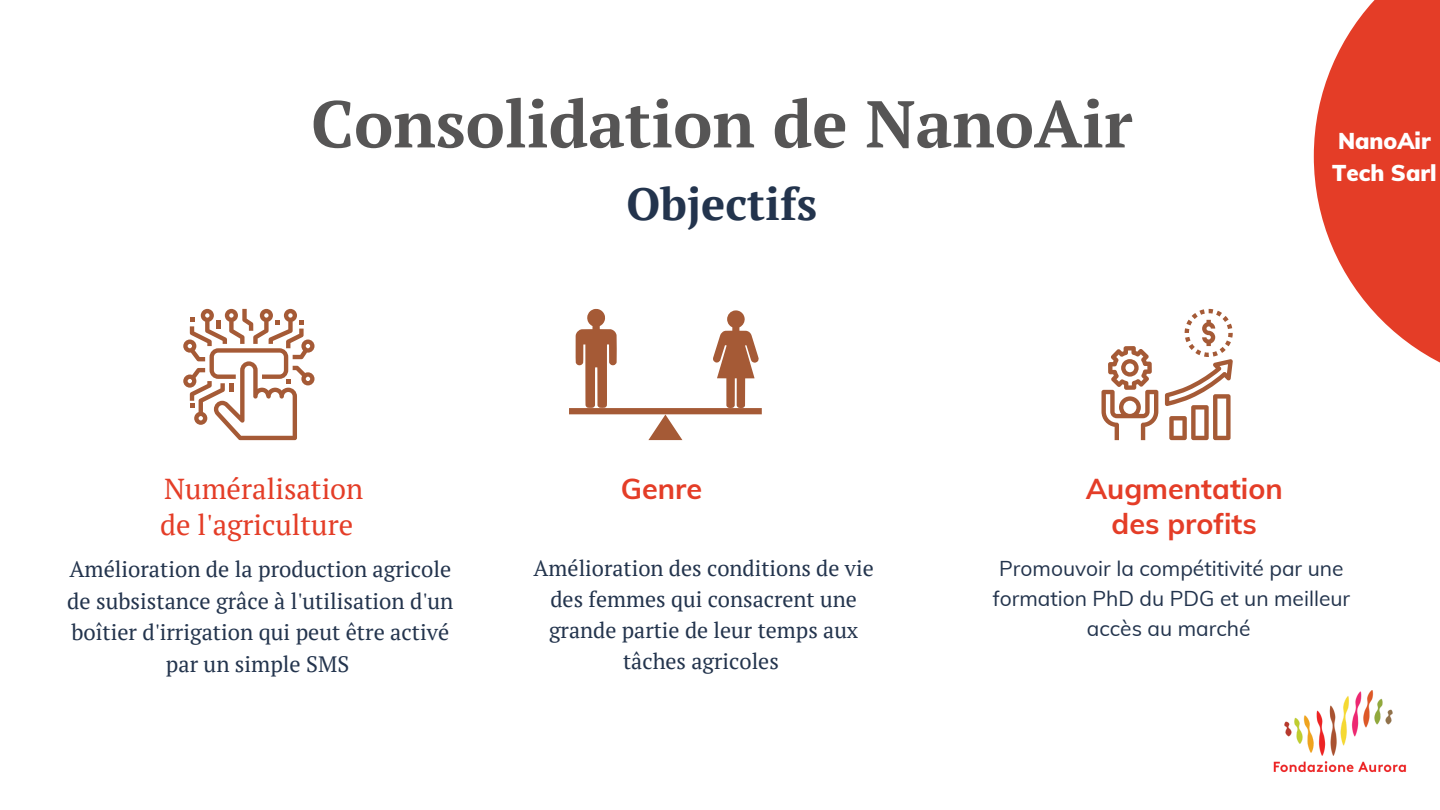
<style>
.page{position:relative;width:1440px;height:810px;background:#fff}
.page>*{position:absolute;margin:0;border:0;box-sizing:border-box;transform-origin:0 0}
.t1{font:700 66px "PT Serif";color:#565555}
.t2{font:700 45px "PT Serif";color:#23344d}
.t3{font:28.8px/35.2px "PT Serif";color:#e43d27}
.t4{font:700 28.8px/34.4px "Muli";color:#e43d27;text-align:center}
.t5{font:900 22.4px/31.3px "Muli";color:#fff}
.t6{font:22.2px/31.5px "PT Serif";color:#23344d;text-align:center}
.t7{font:22px/30.8px "PT Serif";color:#23344d;text-align:center}
.t8{font:21px/30px "Muli";color:#23344d;text-align:center}
</style>
<div class="page">
<svg style="left:1314px;top:0;width:126px;height:363px;fill:#e43d27"></svg>
<img style="left:1273px;top:690px;width:133px;height:83px">
<svg style="left:183px;top:309px;width:132px;height:131px"></svg>
<svg style="left:569px;top:309px;width:193px;height:131px"></svg>
<svg style="left:1101px;top:346px;width:57px;height:94px"></svg>
<svg style="left:1165px;top:309px;width:68px;height:131px"></svg>
<p class="t1" style="left:311px;top:79px;width:823px">Consolidation de NanoAir</p>
<p class="t2" style="left:626px;top:173px;width:192px">Objectifs</p>
<p class="t5" style="left:1332px;top:125px;width:106px">NanoAir<br>Tech Sarl</p>
<p class="t3" style="left:160px;top:471px;width:205px">Numéralisation de l'agriculture</p>
<p class="t4" style="left:621px;top:471px;width:83px">Genre</p>
<p class="t4" style="left:1086px;top:471px;width:199px">Augmentation des profits</p>
<p class="t6" style="left:67px;top:553px;width:388px">Amélioration de la production agricole de subsistance grâce à l'utilisation d'un boîtier d'irrigation qui peut être activé par un simple SMS</p>
<p class="t7" style="left:534px;top:553px;width:342px">Amélioration des conditions de vie des femmes qui consacrent une grande partie de leur temps aux tâches agricoles</p>
<p class="t8" style="left:993px;top:553px;width:359px">Promouvoir la compétitivité par une formation PhD du PDG et un meilleur accès au marché</p>
</div>
